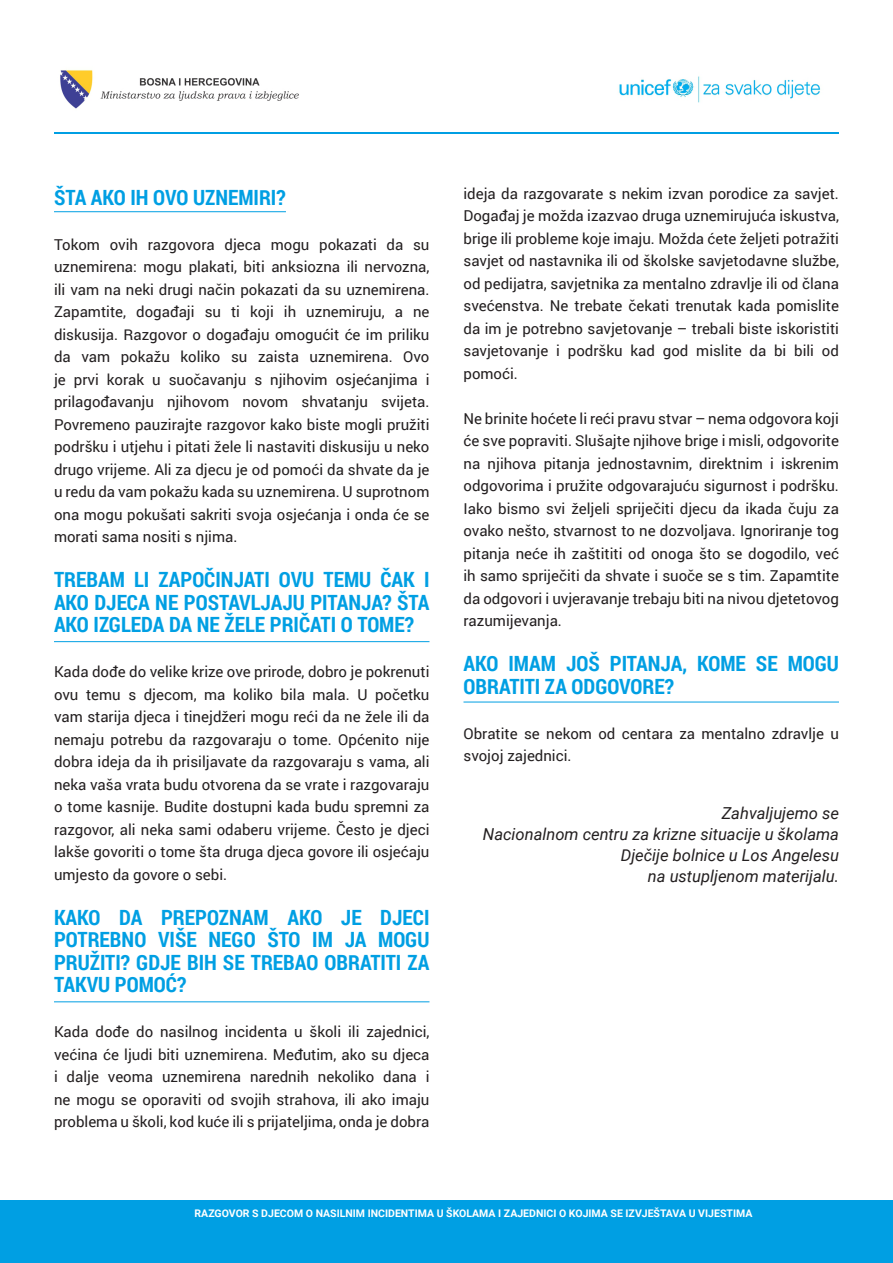
<style>
.page{position:relative;width:893px;height:1263px;background:#fff}
.page>*{position:absolute;margin:0;border:0;box-sizing:border-box;transform-origin:0 0}
.t1{font:700 21px/22.5px "Roboto Condensed";color:#009fe3;text-align:justify}
.t2{font:italic 16.5px/21px "Roboto";color:#231f20;text-align:right}
.t3{font:15px/22.5px "Roboto";color:#231f20;text-align:justify}
.t4{font:700 10.5px "Roboto";color:#fff}
</style>
<div class="page">
<div style="left:0;top:1200px;width:893px;height:63px;background:#009fe3"></div>
<hr style="left:54px;top:132px;width:785px;height:2px;background:#009fe3">
<hr style="left:54px;top:211px;width:232px;height:1px;background:#009fe3">
<hr style="left:54px;top:641px;width:375px;height:1px;background:#009fe3">
<hr style="left:54px;top:1001px;width:375px;height:1px;background:#009fe3">
<hr style="left:463px;top:702px;width:376px;height:1px;background:#009fe3">
<img style="left:60px;top:70px;width:761px;height:39px">
<p class="t1" style="left:54px;top:185px;width:233px">ŠTA AKO IH OVO UZNEMIRI?</p>
<p class="t3" style="left:54px;top:233px;width:377px">Tokom ovih razgovora djeca mogu pokazati da su uznemirena: mogu plakati, biti anksiozna ili nervozna, ili vam na neki drugi način pokazati da su uznemirena.<br>Zapamtite, događaji su ti koji ih uznemiruju, a ne diskusija. Razgovor o događaju omogućit će im priliku da vam pokažu koliko su zaista uznemirena. Ovo je prvi korak u suočavanju s njihovim osjećanjima i prilagođavanju njihovom novom shvatanju svijeta.<br>Povremeno pauzirajte razgovor kako biste mogli pružiti podršku i utjehu i pitati žele li nastaviti diskusiju u neko drugo vrijeme. Ali za djecu je od pomoći da shvate da je u redu da vam pokažu kada su uznemirena. U suprotnom ona mogu pokušati sakriti svoja osjećanja i onda će se morati sama nositi s njima.</p>
<p class="t1" style="left:54px;top:568px;width:377px">TREBAM LI ZAPOČINJATI OVU TEMU ČAK I AKO DJECA NE POSTAVLJAJU PITANJA? ŠTA AKO IZGLEDA DA NE ŽELE PRIČATI O TOME?</p>
<p class="t3" style="left:54px;top:660px;width:377px">Kada dođe do velike krize ove prirode, dobro je pokrenuti ovu temu s djecom, ma koliko bila mala. U početku vam starija djeca i tinejdžeri mogu reći da ne žele ili da nemaju potrebu da razgovaraju o tome. Općenito nije dobra ideja da ih prisiljavate da razgovaraju s vama, ali neka vaša vrata budu otvorena da se vrate i razgovaraju o tome kasnije. Budite dostupni kada budu spremni za razgovor, ali neka sami odaberu vrijeme. Često je djeci lakše govoriti o tome šta druga djeca govore ili osjećaju umjesto da govore o sebi.</p>
<p class="t1" style="left:54px;top:905px;width:377px">KAKO DA PREPOZNAM AKO JE DJECI POTREBNO VIŠE NEGO ŠTO IM JA MOGU PRUŽITI? GDJE BIH SE TREBAO OBRATITI ZA TAKVU POMOĆ?</p>
<p class="t3" style="left:54px;top:1020px;width:377px">Kada dođe do nasilnog incidenta u školi ili zajednici, većina će ljudi biti uznemirena. Međutim, ako su djeca i dalje veoma uznemirena narednih nekoliko dana i ne mogu se oporaviti od svojih strahova, ili ako imaju problema u školi, kod kuće ili s prijateljima, onda je dobra</p>
<p class="t3" style="left:463px;top:181px;width:377px">ideja da razgovarate s nekim izvan porodice za savjet.<br>Događaj je možda izazvao druga uznemirujuća iskustva, brige ili probleme koje imaju. Možda ćete željeti potražiti savjet od nastavnika ili od školske savjetodavne službe, od pedijatra, savjetnika za mentalno zdravlje ili od člana svećenstva. Ne trebate čekati trenutak kada pomislite da im je potrebno savjetovanje – trebali biste iskoristiti savjetovanje i podršku kad god mislite da bi bili od pomoći.</p>
<p class="t3" style="left:463px;top:406px;width:377px">Ne brinite hoćete li reći pravu stvar – nema odgovora koji će sve popraviti. Slušajte njihove brige i misli, odgovorite na njihova pitanja jednostavnim, direktnim i iskrenim odgovorima i pružite odgovarajuću sigurnost i podršku.<br>Iako bismo svi željeli spriječiti djecu da ikada čuju za ovako nešto, stvarnost to ne dozvoljava. Ignoriranje tog pitanja neće ih zaštititi od onoga što se dogodilo, već ih samo spriječiti da shvate i suoče se s tim. Zapamtite da odgovori i uvjeravanje trebaju biti na nivou djetetovog razumijevanja.</p>
<p class="t1" style="left:463px;top:652px;width:377px">AKO IMAM JOŠ PITANJA, KOME SE MOGU<br>OBRATITI ZA ODGOVORE?</p>
<p class="t3" style="left:463px;top:721px;width:377px">Obratite se nekom od centara za mentalno zdravlje u svojoj zajednici.</p>
<p class="t2" style="left:722px;top:802px;width:119px">Zahvaljujemo se</p>
<p class="t2" style="left:483px;top:823px;width:358px">Nacionalnom centru za krizne situacije u školama<br>Dječije bolnice u Los Angelesu</p>
<p class="t2" style="left:648px;top:865px;width:193px">na ustupljenom materijalu.</p>
<p class="t4" style="left:195px;top:1206px;width:559px">RAZGOVOR S DJECOM O NASILNIM INCIDENTIMA U ŠKOLAMA I ZAJEDNICI O KOJIMA SE IZVJEŠTAVA U VIJESTIMA</p>
</div>
